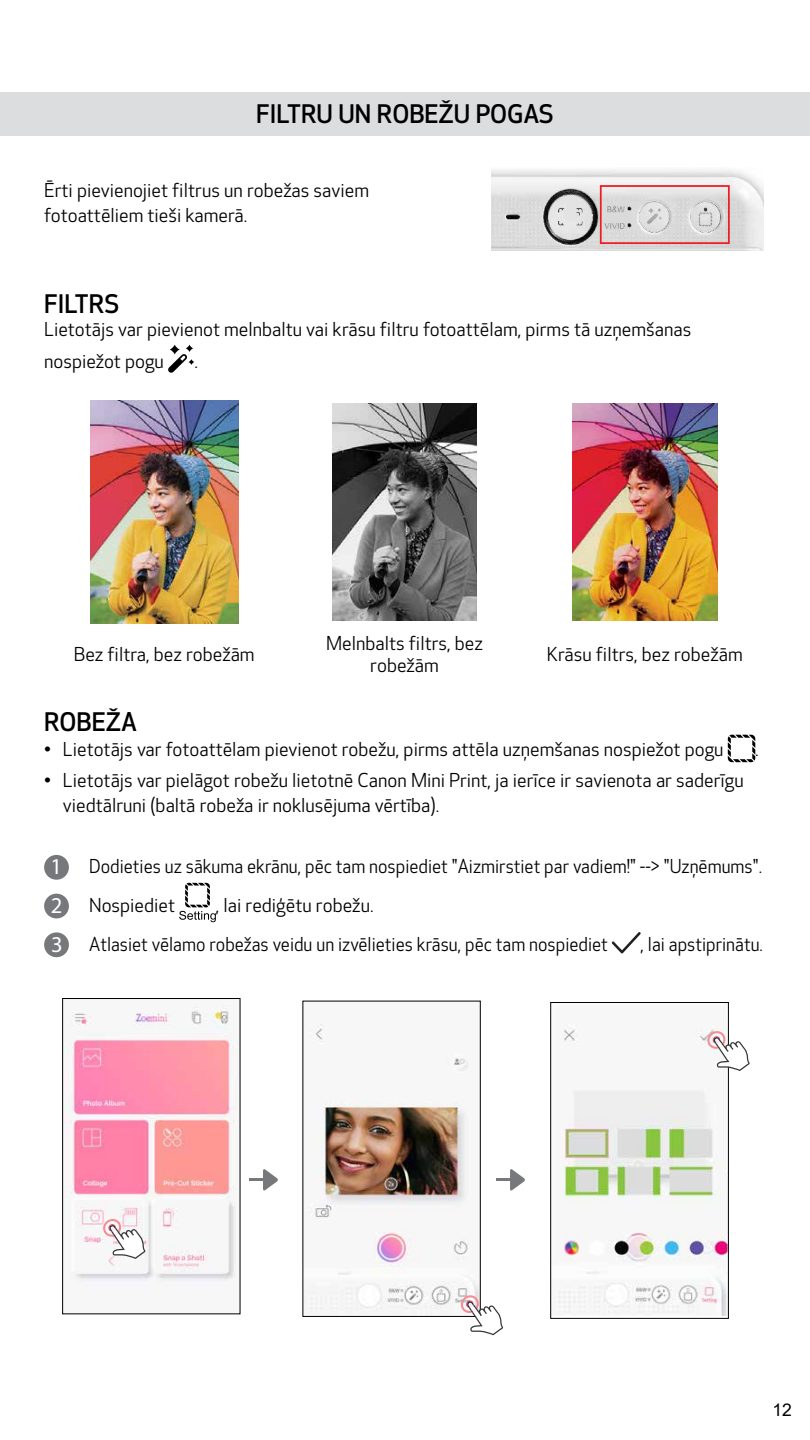
<style>
.page{position:relative;width:810px;height:1440px;background:#fff}
.page>*{position:absolute;margin:0;border:0;box-sizing:border-box;transform-origin:0 0}
.t1{font:500 25px "Optic Sans 301";color:#000}
.t2{font:18.75px/25px "Optic Sans 201";color:#000}
.t3{font:18.75px/38.8px "Optic Sans 201";color:#000;scale:.95 1}
.t4{font:17.5px "Arial";color:#000}
.s1{font-family:"Myriad Pro";font-size:22.62px;color:#fff}
</style>
<div class="page">
<svg style="left:170px;top:345px;width:10px;height:9px"></svg>
<svg style="left:186px;top:345px;width:7px;height:7px"></svg>
<svg style="left:168px;top:354px;width:26px;height:19px"></svg>
<img style="left:90px;top:400px;width:149px;height:224px">
<img style="left:332px;top:403px;width:145px;height:218px">
<img style="left:573px;top:403px;width:144px;height:218px">
<svg style="left:728px;top:735px;width:27px;height:27px"></svg>
<div style="left:44px;top:855px;width:25px;height:25px;background:#77787b;border-radius:50%"></div>
<div style="left:44px;top:894px;width:25px;height:24px;background:#77787b;border-radius:50%"></div>
<svg style="left:179px;top:883px;width:37px;height:39px"></svg>
<div style="left:44px;top:932px;width:25px;height:25px;background:#77787b;border-radius:50%"></div>
<svg style="left:612px;top:932px;width:29px;height:21px"></svg>
<div style="left:0;top:92px;width:810px;height:44px;background:#dcddde"></div>
<svg style="left:249px;top:1169px;width:29px;height:22px"></svg>
<svg style="left:496px;top:1169px;width:29px;height:22px"></svg>
<img style="left:491px;top:170px;width:273px;height:80px">
<div style="left:600px;top:185px;width:130px;height:59px;border:2px solid #ed1d24"></div>
<img style="left:305px;top:1024px;width:173px;height:291px">
<img style="left:554px;top:1025px;width:173px;height:291px">
<div style="left:551px;top:1002px;width:178px;height:317px;border:1px solid #000"></div>
<svg style="left:461px;top:1295px;width:42px;height:40px"></svg>
<svg style="left:707px;top:1031px;width:43px;height:40px"></svg>
<img style="left:64px;top:1005px;width:172px;height:281px">
<div style="left:62px;top:998px;width:178px;height:316px;border:1px solid #000"></div>
<svg style="left:103px;top:1219px;width:42px;height:40px"></svg>
<h1 class="t1" style="left:256px;top:100px;width:299px">FILTRU UN ROBEŽU POGAS</h1>
<p class="t2" style="left:44px;top:178px;width:327px">Ērti pievienojiet filtrus un robežas saviem fotoattēliem tieši kamerā.</p>
<h1 class="t1" style="left:44px;top:290px;width:77px">FILTRS</h1>
<p class="t2" style="left:44px;top:314px;width:649px;line-height:31.9px">Lietotājs var pievienot melnbaltu vai krāsu filtru fotoattēlam, pirms tā uzņemšanas nospiežot pogu</p>
<p class="t2" style="left:194px;top:349px;width:5px">.</p>
<p class="t2" style="left:74px;top:643px;width:182px">Bez filtra, bez robežām</p>
<p class="t2" style="left:326px;top:633px;width:158px;line-height:22.5px;text-align:center">Melnbalts filtrs, bez robežām</p>
<p class="t2" style="left:547px;top:643px;width:197px">Krāsu filtrs, bez robežām</p>
<h1 class="t1" style="left:44px;top:708px;width:95px">ROBEŽA</h1>
<p class="t2" style="left:44px;top:737px;width:681px">• Lietotājs var fotoattēlam pievienot robežu, pirms attēla uzņemšanas nospiežot pogu</p>
<p class="t2" style="left:63px;top:769px;width:682px;text-indent:-19px">• Lietotājs var pielāgot robežu lietotnē Canon Mini Print, ja ierīce ir savienota ar saderīgu viedtālruni (baltā robeža ir noklusējuma vērtība).</p>
<p class="t2" style="left:755px;top:737px;width:5px">.</p>
<p class="t3" style="left:51px;top:848px;width:750px"><span class="s1">1</span> Dodieties uz sākuma ekrānu, pēc tam nospiediet "Aizmirstiet par vadiem!" --&gt; "Uzņēmums".<br><span class="s1">2</span> Nospiediet</p>
<p class="t2" style="left:51px;top:887px;width:558px;line-height:38.8px;text-indent:165px">, lai rediģētu robežu.<br><span class="s1">3</span> Atlasiet vēlamo robežas veidu un izvēlieties krāsu, pēc tam nospiediet</p>
<p class="t3" style="left:641px;top:925px;width:130px">, lai apstiprinātu.</p>
<p class="t4" style="left:772px;top:1398px;width:21px">12</p>
</div>
